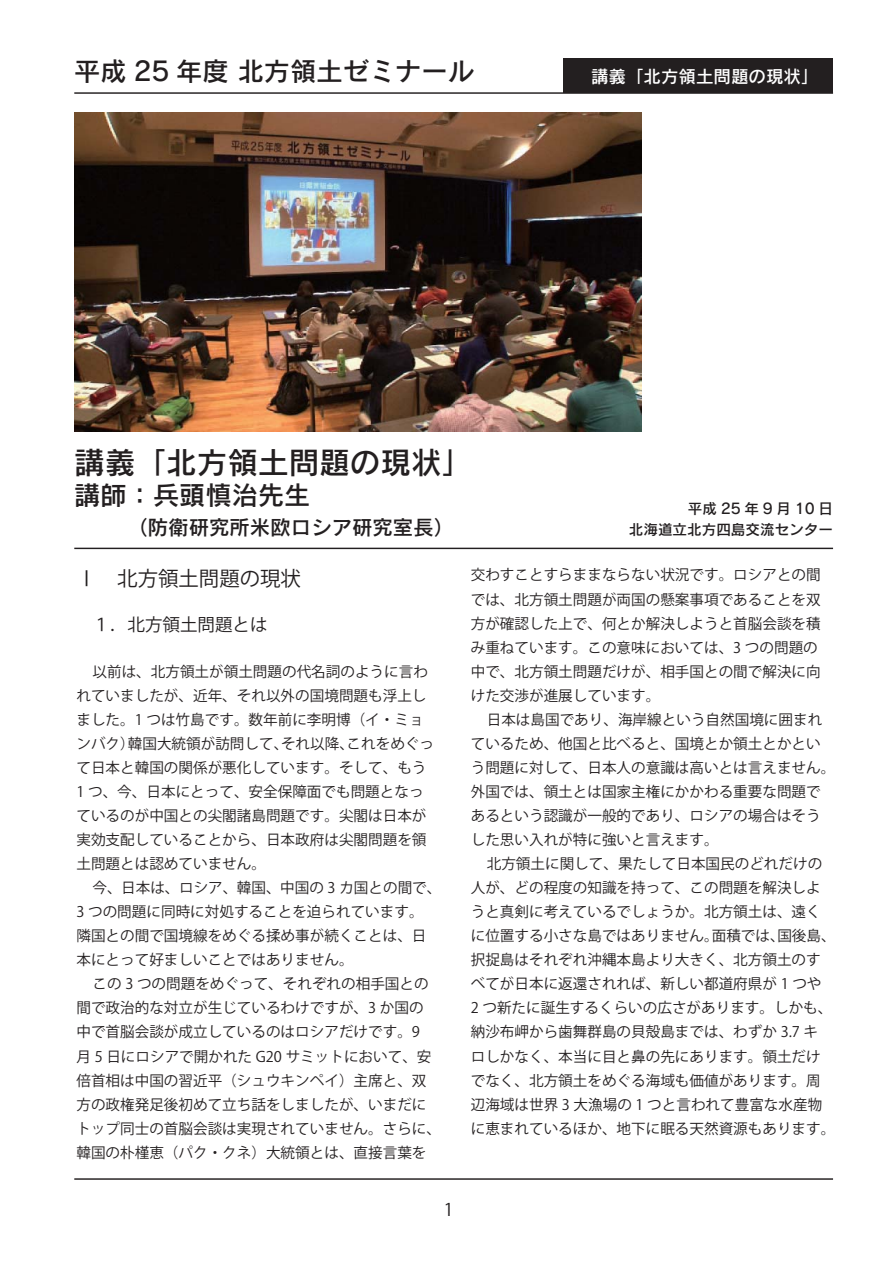
<style>
.page{position:relative;width:893px;height:1263px;background:#fff}
.page>*{position:absolute;margin:0;border:0;box-sizing:border-box;transform-origin:0 0}
.t1{font:30.6px "Rodin CID DB 90 msp RKSJ H";color:#231f20}
.t2{font:26.25px "Rodin CID DB 90 msp RKSJ H";color:#231f20}
.t3{font:20.4px "Rodin CID DB 90 msp RKSJ H";color:#231f20}
.t4{font:20.4px "Koz Go Pro Regular 90 msp RKSJ H";color:#231f20}
.t5{font:17.55px "Rodin CID DB 90 msp RKSJ H";color:#fff}
.t6{font:17.55px "Koz Go Pro Regular 90 msp RKSJ H";color:#231f20}
.t7{font:14.55px/24px "Koz Go Pro Regular 90 msp RKSJ H";color:#231f20}
.t8{font:14.55px/20.4px "Rodin CID DB 90 msp RKSJ H";color:#231f20;text-align:right}
</style>
<div class="page">
<hr style="left:74px;top:92px;width:759px;height:2px;background:#231f20">
<hr style="left:74px;top:548px;width:759px;height:1px;background:#231f20">
<hr style="left:74px;top:1178px;width:759px;height:2px;background:#231f20">
<img style="left:74px;top:113px;width:567px;height:319px">
<div style="left:563px;top:58px;width:270px;height:35px;background:#231f20"></div>
<h2 class="t2" style="left:74px;top:61px;width:401px">平成 25 年度 北方領土ゼミナール</h2>
<p class="t5" style="left:591px;top:70px;width:229px">講義「北方領土問題の現状」</p>
<h1 class="t1" style="left:74px;top:451px;width:399px">講義「北方領土問題の現状」</h1>
<h2 class="t2" style="left:74px;top:485px;width:238px">講師：兵頭慎治先生</h2>
<h3 class="t3" style="left:127px;top:520px;width:328px">（防衛研究所米欧ロシア研究室長）</h3>
<p class="t8" style="left:629px;top:501px;width:206px">平成25年9月10日<br>北海道立北方四島交流センター</p>
<h3 class="t4" style="left:76px;top:570px;width:226px">Ⅰ　北方領土問題の現状</h3>
<p class="t6" style="left:92px;top:618px;width:176px">１．北方領土問題とは</p>
<p class="t7" style="left:76px;top:661px;width:359px;text-indent:16px">以前は、北方領土が領土問題の代名詞のように言われていましたが、近年、それ以外の国境問題も浮上しました。1 つは竹島です。数年前に李明博（イ・ミョンバク）韓国大統領が訪問して、それ以降、これをめぐって日本と韓国の関係が悪化しています。そして、もう<br>1 つ、今、日本にとって、安全保障面でも問題となっているのが中国との尖閣諸島問題です。尖閣は日本が実効支配していることから、日本政府は尖閣問題を領土問題とは認めていません。</p>
<p class="t7" style="left:76px;top:878px;width:366px;text-indent:16px">今、日本は、ロシア、韓国、中国の 3 カ国との間で、<br>3 つの問題に同時に対処することを迫られています。隣国との間で国境線をめぐる揉め事が続くことは、日本にとって好ましいことではありません。</p>
<p class="t7" style="left:76px;top:974px;width:366px;text-indent:16px">この 3 つの問題をめぐって、それぞれの相手国との間で政治的な対立が生じているわけですが、3 か国の中で首脳会談が成立しているのはロシアだけです。9<br>月 5 日にロシアで開かれた G20 サミットにおいて、安倍首相は中国の習近平（シュウキンペイ）主席と、双方の政権発足後初めて立ち話をしましたが、いまだにトップ同士の首脳会談は実現されていません。さらに、韓国の朴槿恵（パク・クネ）大統領とは、直接言葉を</p>
<p class="t6" style="left:443px;top:1202px;width:11px">1</p>
<p class="t7" style="left:471px;top:565px;width:351px">交わすことすらままならない状況です。ロシアとの間では、北方領土問題が両国の懸案事項であることを双方が確認した上で、何とか解決しようと首脳会談を積み重ねています。この意味においては、3 つの問題の中で、北方領土問題だけが、相手国との間で解決に向けた交渉が進展しています。</p>
<p class="t7" style="left:471px;top:709px;width:366px;text-indent:16px">日本は島国であり、海岸線という自然国境に囲まれているため、他国と比べると、国境とか領土とかという問題に対して、日本人の意識は高いとは言えません。外国では、領土とは国家主権にかかわる重要な問題であるという認識が一般的であり、ロシアの場合はそうした思い入れが特に強いと言えます。</p>
<p class="t7" style="left:471px;top:854px;width:366px;text-indent:16px">北方領土に関して、果たして日本国民のどれだけの人が、どの程度の知識を持って、この問題を解決しようと真剣に考えているでしょうか。北方領土は、遠くに位置する小さな島ではありません。面積では、国後島、択捉島はそれぞれ沖縄本島より大きく、北方領土のすべてが日本に返還されれば、新しい都道府県が 1 つや<br>2 つ新たに誕生するくらいの広さがあります。しかも、納沙布岬から歯舞群島の貝殻島までは、わずか 3.7 キロしかなく、本当に目と鼻の先にあります。領土だけでなく、北方領土をめぐる海域も価値があります。周辺海域は世界 3 大漁場の 1 つと言われて豊富な水産物に恵まれているほか、地下に眠る天然資源もあります。</p>
</div>
